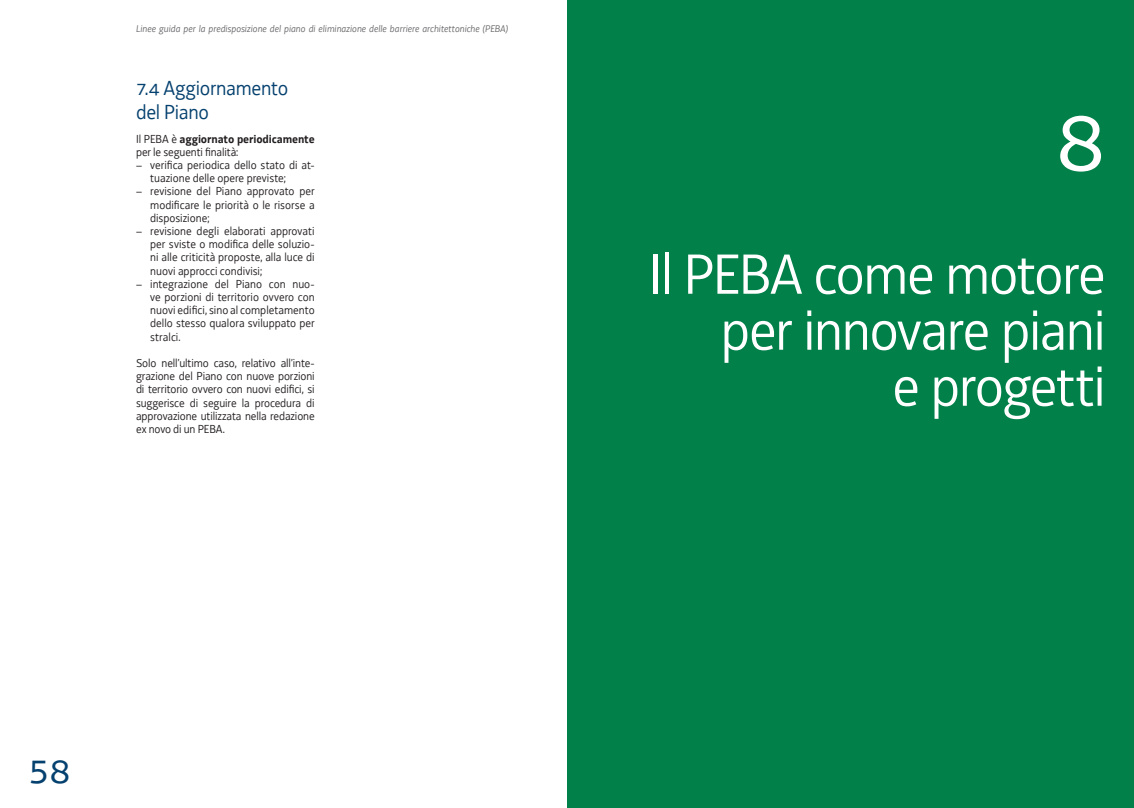
<style>
.page{position:relative;width:1134px;height:808px;background:#fff}
.page>*{position:absolute;margin:0;border:0;box-sizing:border-box;transform-origin:0 0}
.t1{font:100px "Decima WE";color:#fff}
.t2{font:59px/56px "Decima WE";letter-spacing:-.025em;color:#fff;text-align:right}
.t3{font:42px "Decima UNI01";color:#05416f}
.t4{font:21px/24px "Decima WE";letter-spacing:-.015em;color:#05416f}
.t5{font:12px/13.2px "Decima WE";color:#231f20;text-align:justify}
.t6{font:italic 10px "Decima WE";letter-spacing:.005em;color:#69696c}
.s1{font-weight:700}
</style>
<div class="page">
<div style="left:567px;top:0;width:567px;height:808px;background:#018049"></div>
<p class="t6" style="left:136px;top:22px;width:373px">Linee guida per la predisposizione del piano di eliminazione delle barriere architettoniche (PEBA)</p>
<h3 class="t4" style="left:136px;top:76px;width:154px">7.4 Aggiornamento del Piano</h3>
<p class="t5" style="left:136px;top:132px;width:180px">Il PEBA è <span class="s1">aggiornato periodicamente </span>per le seguenti finalità:</p>
<p class="t5" style="left:150px;top:158px;width:166px;text-indent:-14px">– verifica periodica dello stato di at&shy;tuazione delle opere previste;</p>
<p class="t5" style="left:150px;top:185px;width:166px;text-indent:-14px">– revisione del Piano approvato per modificare le priorità o le risorse a disposizione;</p>
<p class="t5" style="left:150px;top:224px;width:166px;text-indent:-14px">– revisione degli elaborati approvati per sviste o modifica delle soluzio&shy;ni alle criticità proposte, alla luce di nuovi approcci condivisi;</p>
<p class="t5" style="left:150px;top:277px;width:166px;text-indent:-14px">– integrazione del Piano con nuo&shy;ve porzioni di territorio ovvero con nuovi edifici, sino al completamento dello stesso qualora sviluppato per stralci.</p>
<p class="t5" style="left:136px;top:356px;width:180px">Solo nell’ultimo caso, relativo all’inte&shy;grazione del Piano con nuove porzioni di territorio ovvero con nuovi edifici, si suggerisce di seguire la procedura di approvazione utilizzata nella redazione ex novo di un PEBA.</p>
<h3 class="t3" style="left:28px;top:744px;width:43px">58</h3>
<h1 class="t1" style="left:1056px;top:78px;width:51px">8</h1>
<h2 class="t2" style="left:648px;top:247px;width:459px">Il PEBA come motore per innovare piani<br>e progetti</h2>
</div>
